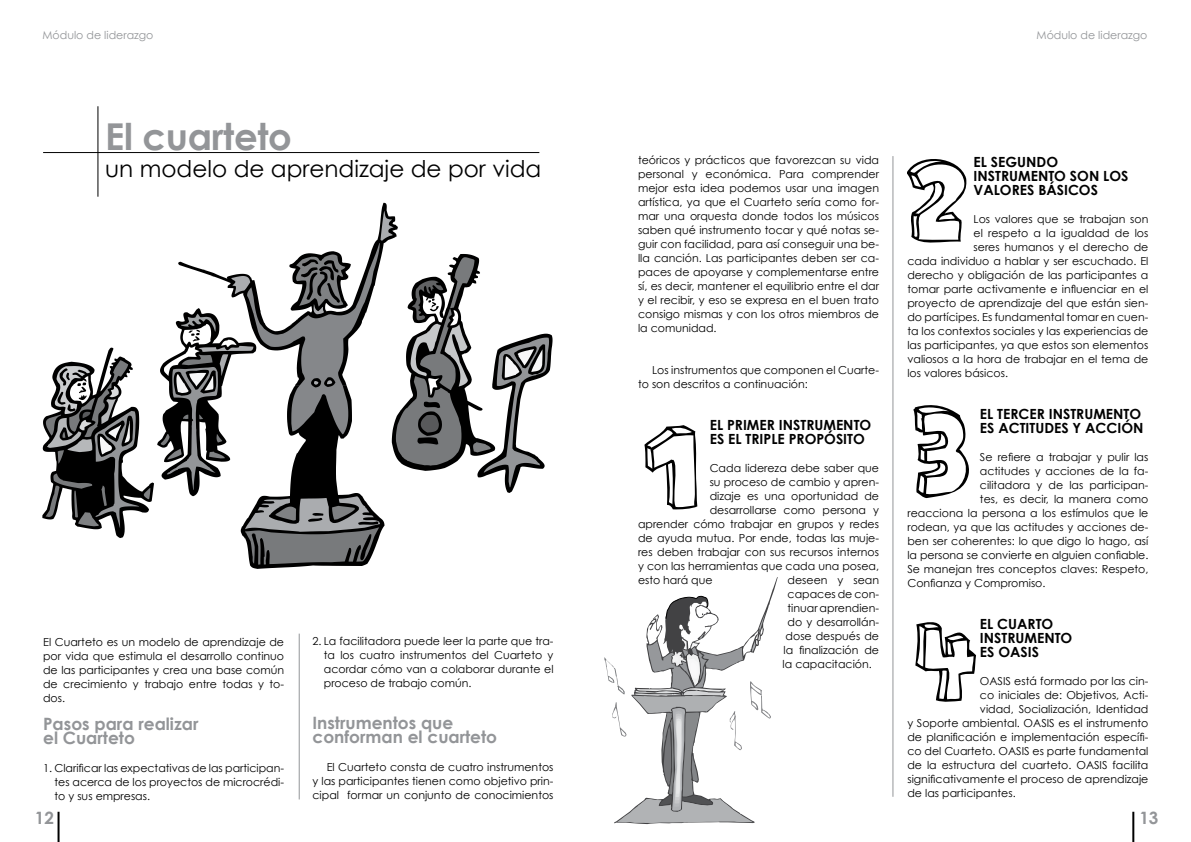
<style>
.page{position:relative;width:1191px;height:842px;background:#fff}
.page>*{position:absolute;margin:0;border:0;box-sizing:border-box;transform-origin:0 0}
.t1{font:700 37px "Century Gothic";letter-spacing:-.01em;color:#939598}
.t2{font:23.1px "Century Gothic";color:#000}
.t3{font:700 17px/14px "Century Gothic";color:#939598}
.t4{font:700 14px/14px "Century Gothic";color:#000}
.t5{font:11px/14px "Century Gothic";color:#000;text-align:justify}
.t6{font:11px "Century Gothic";color:#939598}
</style>
<div class="page">
<hr style="left:58px;top:812px;width:2px;height:30px;background:#000">
<hr style="left:1132px;top:812px;width:2px;height:30px;background:#000">
<svg style="left:644px;top:425px;width:54px;height:85px"></svg>
<svg style="left:42px;top:211px;width:510px;height:358px"></svg>
<hr style="left:98px;top:106px;width:1px;height:91px;background:#000">
<hr style="left:43px;top:152px;width:496px;height:1px;background:#000">
<hr style="left:299px;top:634px;width:1px;height:165px;background:#939598">
<svg style="left:913px;top:405px;width:56px;height:94px"></svg>
<svg style="left:915px;top:622px;width:61px;height:80px"></svg>
<svg style="left:907px;top:159px;width:60px;height:84px"></svg>
<hr style="left:892px;top:156px;width:1px;height:641px;background:#939598">
<svg style="left:604px;top:595px;width:167px;height:228px"></svg>
<p class="t6" style="left:43px;top:28px;width:112px">Módulo de liderazgo</p>
<h1 class="t1" style="left:105px;top:113px;width:188px">EL CUARTETO</h1>
<h2 class="t2" style="left:105px;top:155px;width:438px">un modelo de aprendizaje de por vida</h2>
<p class="t5" style="left:43px;top:635px;width:242px">El Cuarteto es un modelo de aprendizaje de por vida que estimula el desarrollo continuo de las participantes y crea una base común de crecimiento y trabajo entre todas y to&shy;dos.</p>
<h3 class="t3" style="left:43px;top:716px;width:157px">PASOS PARA REALIZAR<br>EL CUARTETO</h3>
<p class="t5" style="left:54px;top:761px;width:231px;text-indent:-11px">1. Clarificar las expectativas de las participan&shy;tes acerca de los proyectos de microcrédi&shy;to y sus empresas.</p>
<h3 class="t3" style="left:35px;top:810px;width:21px">12</h3>
<p class="t5" style="left:324px;top:634px;width:231px;text-indent:-11px">2. La facilitadora puede leer la parte que tra&shy;ta los cuatro instrumentos del Cuarteto y acordar cómo van a colaborar durante el proceso de trabajo común.</p>
<h3 class="t3" style="left:312px;top:715px;width:186px">INSTRUMENTOS QUE<br>CONFORMAN EL CUARTETO</h3>
<p class="t5" style="left:312px;top:760px;width:242px;text-indent:14px">El Cuarteto consta de cuatro instrumentos y las participantes tienen como objetivo prin&shy;cipal formar un conjunto de conocimientos</p>
<p class="t6" style="left:1036px;top:28px;width:112px">Módulo de liderazgo</p>
<p class="t5" style="left:638px;top:153px;width:242px">teóricos y prácticos que favorezcan su vida personal y económica. Para comprender mejor esta idea podemos usar una imagen artística, ya que el Cuarteto sería como for&shy;mar una orquesta donde todos los músicos saben qué instrumento tocar y qué notas se&shy;guir con facilidad, para así conseguir una be&shy;lla canción. Las participantes deben ser ca&shy;paces de apoyarse y complementarse entre sí, es decir, mantener el equilibrio entre el dar y el recibir, y eso se expresa en el buen trato consigo mismas y con los otros miembros de la comunidad.</p>
<p class="t5" style="left:638px;top:363px;width:242px;text-indent:14px">Los instrumentos que componen el Cuarte&shy;to son descritos a continuación:</p>
<p class="t4" style="left:709px;top:418px;width:77px">EL PRIMER INST</p>
<p class="t4" style="left:806px;top:418px;width:27px">RUMENT</p>
<p class="t4" style="left:859px;top:418px;width:13px">O</p>
<p class="t4" style="left:709px;top:432px;width:57px">ES EL TRIPLE</p>
<p class="t4" style="left:788px;top:432px;width:78px">PROPÓSITO</p>
<p class="t5" style="left:709px;top:461px;width:171px">Cada lidereza debe saber que</p>
<p class="t5" style="left:709px;top:475px;width:171px">su proceso de cambio y apren-</p>
<p class="t5" style="left:709px;top:489px;width:171px">dizaje es una oportunidad de</p>
<p class="t5" style="left:709px;top:503px;width:171px">desarrollarse como persona y</p>
<p class="t5" style="left:638px;top:517px;width:242px">aprender cómo trabajar en grupos y redes</p>
<p class="t5" style="left:638px;top:531px;width:242px">de ayuda mutua. Por ende, todas las muje-</p>
<p class="t5" style="left:638px;top:545px;width:242px">res deben trabajar con sus recursos internos</p>
<p class="t5" style="left:638px;top:559px;width:242px">y con las herramientas que cada una posea,</p>
<p class="t5" style="left:638px;top:573px;width:76px">esto hará que</p>
<p class="t5" style="left:787px;top:573px;width:93px">deseen y sean</p>
<p class="t5" style="left:787px;top:587px;width:93px">capaces de con-</p>
<p class="t5" style="left:787px;top:601px;width:93px">tinuar aprendien-</p>
<p class="t5" style="left:787px;top:615px;width:93px">do y desarrollán-</p>
<p class="t5" style="left:785px;top:629px;width:95px">dose después de</p>
<p class="t5" style="left:783px;top:643px;width:97px">la finalización de</p>
<p class="t5" style="left:782px;top:657px;width:91px">la capacitación.</p>
<p class="t4" style="left:973px;top:154px;width:86px">EL SEGUN DO<br>INST</p>
<p class="t4" style="left:973px;top:168px;width:155px;text-indent:81px">O SON LOS<br>VALORES BÁSICOS</p>
<p class="t5" style="left:973px;top:211px;width:176px">Los valores que se trabajan son</p>
<p class="t5" style="left:973px;top:225px;width:176px">el respeto a la igualdad de los</p>
<p class="t5" style="left:973px;top:239px;width:176px">seres humanos y el derecho de</p>
<p class="t5" style="left:907px;top:253px;width:242px">cada individuo a hablar y ser escuchado. El</p>
<p class="t5" style="left:907px;top:267px;width:242px">derecho y obligación de las participantes a</p>
<p class="t5" style="left:907px;top:281px;width:242px">tomar parte activamente e influenciar en el</p>
<p class="t5" style="left:907px;top:295px;width:242px">proyecto de aprendizaje del que están sien-</p>
<p class="t5" style="left:907px;top:309px;width:242px">do partícipes. Es fundamental tomar en cuen-</p>
<p class="t5" style="left:907px;top:323px;width:242px">ta los contextos sociales y las experiencias de</p>
<p class="t5" style="left:907px;top:337px;width:242px">las participantes, ya que estos son elementos</p>
<p class="t5" style="left:907px;top:351px;width:242px">valiosos a la hora de trabajar en el tema de</p>
<p class="t5" style="left:907px;top:365px;width:102px">los valores básicos.</p>
<p class="t4" style="left:980px;top:406px;width:77px">ELTERCER INST</p>
<p class="t4" style="left:1076px;top:406px;width:27px">RUMENT</p>
<p class="t4" style="left:1129px;top:406px;width:13px">O</p>
<p class="t4" style="left:980px;top:420px;width:27px">ES ACTIT</p>
<p class="t4" style="left:1035px;top:420px;width:60px">UDES Y ACCI</p>
<p class="t4" style="left:1121px;top:420px;width:21px">ÓN</p>
<p class="t5" style="left:980px;top:449px;width:170px">Se refiere a trabajar y pulir las</p>
<p class="t5" style="left:980px;top:463px;width:170px">actitudes y acciones de la fa-</p>
<p class="t5" style="left:980px;top:477px;width:170px">cilitadora y de las participan-</p>
<p class="t5" style="left:980px;top:491px;width:170px">tes, es decir, la manera como</p>
<p class="t5" style="left:907px;top:505px;width:242px">reacciona la persona a los estímulos que le</p>
<p class="t5" style="left:907px;top:519px;width:242px">rodean, ya que las actitudes y acciones de-</p>
<p class="t5" style="left:907px;top:533px;width:242px">ben ser coherentes: lo que digo lo hago, así</p>
<p class="t5" style="left:907px;top:547px;width:242px">la persona se convierte en alguien confiable.</p>
<p class="t5" style="left:907px;top:561px;width:242px">Se manejan tres conceptos claves: Respeto,</p>
<p class="t5" style="left:907px;top:575px;width:140px">Confianza y Compromiso.</p>
<p class="t4" style="left:980px;top:616px;width:75px">EL CUARTO<br>INST</p>
<p class="t4" style="left:1001px;top:168px;width:27px">RUMENT</p>
<p class="t4" style="left:1007px;top:630px;width:27px">RUMENT</p>
<p class="t4" style="left:1060px;top:630px;width:13px">O</p>
<p class="t4" style="left:980px;top:644px;width:61px">ES OASIS</p>
<p class="t5" style="left:980px;top:673px;width:170px">OASIS está formado por las cin-</p>
<p class="t5" style="left:980px;top:687px;width:170px">co iniciales de: Objetivos, Acti-</p>
<p class="t5" style="left:980px;top:701px;width:170px">vidad, Socialización, Identidad</p>
<p class="t5" style="left:907px;top:715px;width:242px">y Soporte ambiental. OASIS es el instrumento</p>
<p class="t5" style="left:907px;top:729px;width:242px">de planificación e implementación específi-</p>
<p class="t5" style="left:907px;top:743px;width:242px">co del Cuarteto. OASIS es parte fundamental</p>
<p class="t5" style="left:907px;top:757px;width:242px">de la estructura del cuarteto. OASIS facilita</p>
<p class="t5" style="left:907px;top:771px;width:242px">significativamente el proceso de aprendizaje</p>
<p class="t5" style="left:907px;top:785px;width:110px">de las participantes.</p>
<h3 class="t3" style="left:1139px;top:810px;width:21px">13</h3>
</div>
